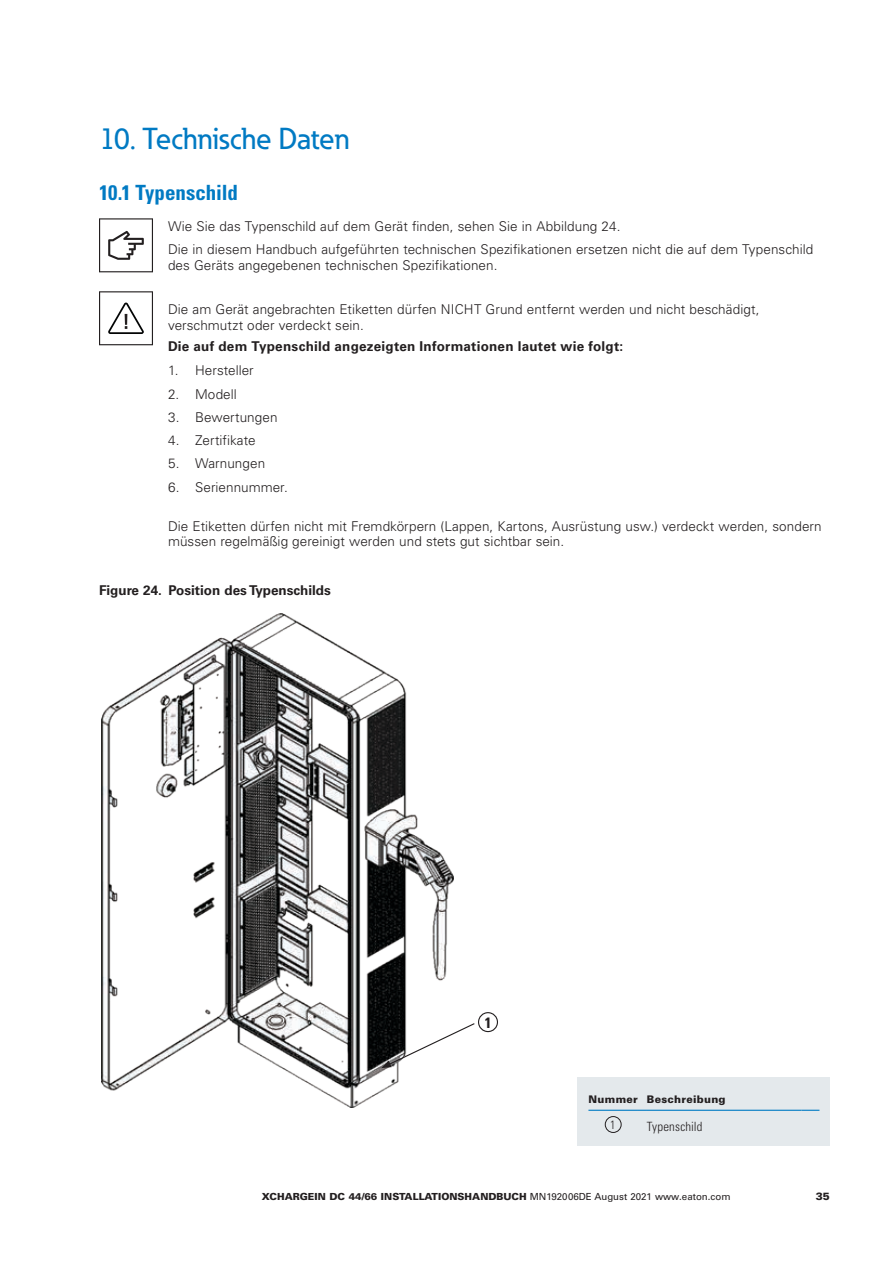
<style>
.page{position:relative;width:893px;height:1263px;background:#fff}
.page>*{position:absolute;margin:0;border:0;box-sizing:border-box;transform-origin:0 0}
.t1{font:500 30px "Eaton";color:#007ac3}
.t2{font:700 condensed 21px "Univers LT Std";letter-spacing:-.005em;color:#007ac3}
.t3{font:700 condensed 15px "Univers LT Std";color:#231f20}
.t4{font:300 13.5px/15.8px "Univers LT Std";letter-spacing:.005em;color:#231f20}
.t5{font:700 13.5px "Univers LT Std";letter-spacing:.015em;color:#231f20}
.t6{font:300 condensed 12.75px "Univers LT Std";letter-spacing:.01em;color:#231f20}
.t7{font:300 condensed 12px "Univers LT Std";color:#231f20}
.t8{font:900 10.5px "Univers LT Std";letter-spacing:.025em;color:#231f20}
.t9{font:900 9.75px "Univers LT Std";color:#231f20}
.s1{font-weight:400}
</style>
<div class="page">
<div style="left:578px;top:1077px;width:252px;height:69px;background:#e4e9ec"></div>
<hr style="left:588px;top:1110px;width:50px;height:1px;background:#007ac3">
<hr style="left:647px;top:1110px;width:154px;height:1px;background:#007ac3">
<svg style="left:801px;top:1110px;width:18px;height:1px"></svg>
<div style="left:605px;top:1116px;width:16px;height:17px;border:1px solid #231f20;border-radius:50%"></div>
<svg style="left:99px;top:291px;width:54px;height:54px"></svg>
<svg style="left:99px;top:218px;width:54px;height:54px"></svg>
<img style="left:101px;top:614px;width:352px;height:493px">
<div style="left:478px;top:1012px;width:20px;height:20px;border:1px solid #231f20;border-radius:50%"></div>
<svg style="left:381px;top:1022px;width:94px;height:46px"></svg>
<h1 class="t1" style="left:100px;top:120px;width:251px">10. Technische Daten</h1>
<h2 class="t2" style="left:99px;top:180px;width:141px">10.1 Typenschild</h2>
<p class="t4" style="left:168px;top:214px;width:647px;line-height:23.2px">Wie Sie das Typenschild auf dem Gerät finden, sehen Sie in Abbildung 24.<br>Die in diesem Handbuch aufgeführten technischen Spezifikationen ersetzen nicht die auf dem Typenschild</p>
<p class="t4" style="left:168px;top:257px;width:331px">des Geräts angegebenen technischen Spezifikationen.</p>
<p class="t4" style="left:168px;top:301px;width:593px">Die am Gerät angebrachten Etiketten dürfen NICHT Grund entfernt werden und nicht beschädigt, verschmutzt oder verdeckt sein.</p>
<p class="t5" style="left:168px;top:338px;width:457px">Die auf dem Typenschild angezeigten Informationen lautet wie folgt:</p>
<p class="t4" style="left:168px;top:363px;width:87px">1. Hersteller</p>
<p class="t4" style="left:168px;top:386px;width:70px">2. Modell</p>
<p class="t4" style="left:168px;top:409px;width:111px">3. Bewertungen</p>
<p class="t4" style="left:168px;top:432px;width:89px">4. Zertifikate</p>
<p class="t4" style="left:168px;top:456px;width:99px">5. Warnungen</p>
<p class="t4" style="left:168px;top:479px;width:121px">6. Seriennummer.</p>
<p class="t4" style="left:168px;top:518px;width:655px">Die Etiketten dürfen nicht mit Fremdkörpern (Lappen, Kartons, Ausrüstung usw.) verdeckt werden, sondern müssen regelmäßig gereinigt werden und stets gut sichtbar sein.</p>
<p class="t5" style="left:99px;top:582px;width:233px">Figure 24. Position des Typenschilds</p>
<p class="t3" style="left:485px;top:1013px;width:8px">1</p>
<p class="t8" style="left:589px;top:1093px;width:138px">Nummer Beschreibung</p>
<p class="t7" style="left:610px;top:1117px;width:7px">1</p>
<p class="t6" style="left:647px;top:1119px;width:57px">Typenschild</p>
<p class="t9" style="left:262px;top:1190px;width:470px">XCHARGEIN DC 44/66 INSTALLATIONSHANDBUCH <span class="s1">MN192006DE August 2021 www.eaton.com</span></p>
<p class="t8" style="left:816px;top:1189px;width:16px">35</p>
</div>
